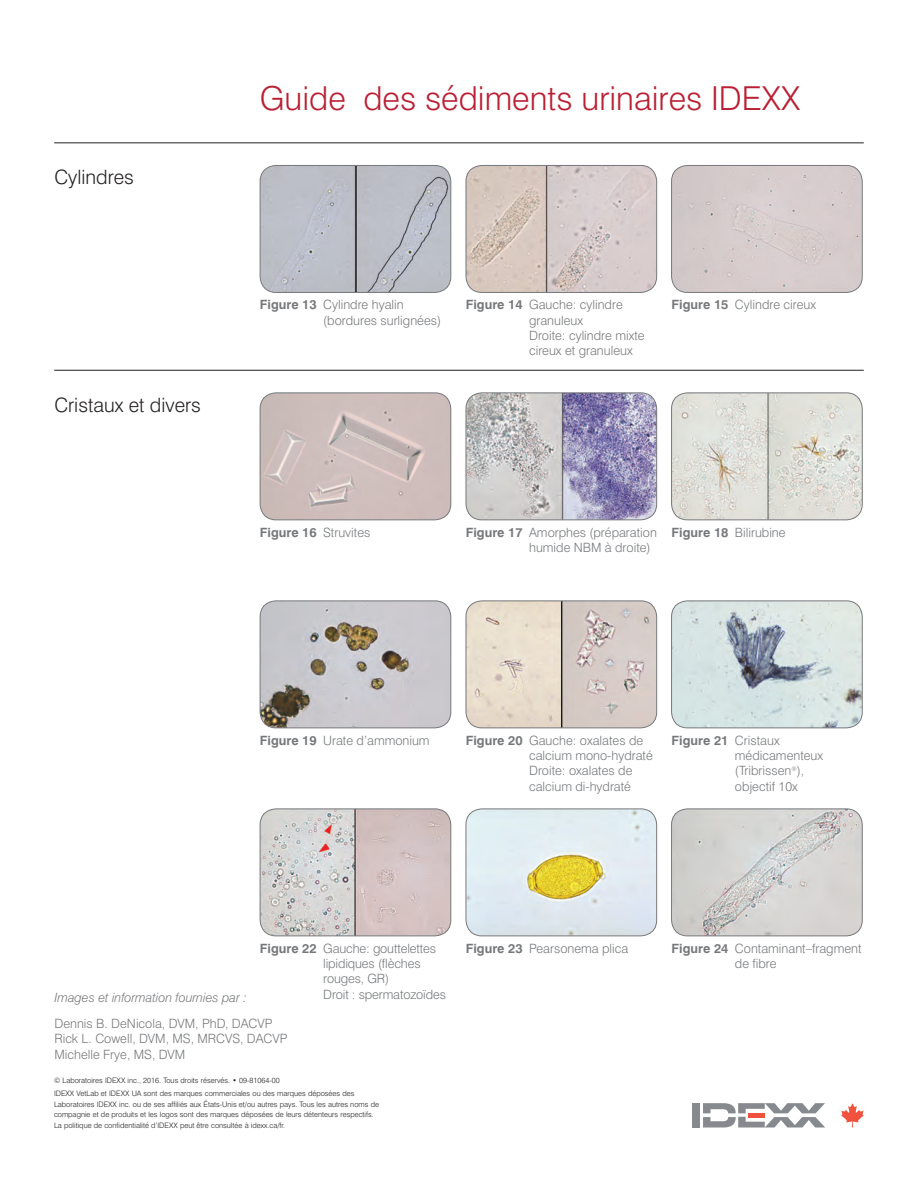
<style>
.page{position:relative;width:918px;height:1188px;background:#fff}
.page>*{position:absolute;margin:0;border:0;box-sizing:border-box;transform-origin:0 0}
.t1{font:300 33px "Swiss 721 BT";color:#ba1f33}
.t2{font:300 19.8px "Swiss 721 BT";color:#231f20}
.t3{font:300 12.75px/15.3px "Swiss 721 BT";color:#76787b}
.t4{font:italic 300 12.75px "Swiss 721 BT";color:#76787b}
.t5{font:300 7.5px/10.5px "Swiss 721 BT";color:#231f20}
.s1{font-weight:700}
</style>
<div class="page">
<svg style="left:841px;top:1103px;width:23px;height:25px"></svg>
<div style="left:692px;top:1103px;width:8px;height:25px;background:#868a8e"></div>
<svg style="left:703px;top:1103px;width:122px;height:25px"></svg>
<hr style="left:54px;top:143px;width:810px;height:1px;background:#231f20">
<img style="left:260px;top:165px;width:191px;height:127px">
<div style="left:260px;top:165px;width:191px;height:128px;border:1px solid #76787b;border-radius:16px"></div>
<img style="left:466px;top:165px;width:191px;height:127px">
<div style="left:466px;top:165px;width:191px;height:128px;border:1px solid #76787b;border-radius:16px"></div>
<div style="left:672px;top:165px;width:190px;height:127px;background:#d7cccc"></div>
<div style="left:671px;top:165px;width:191px;height:128px;border:1px solid #76787b;border-radius:16px"></div>
<hr style="left:54px;top:370px;width:810px;height:1px;background:#231f20">
<img style="left:260px;top:393px;width:191px;height:127px">
<div style="left:260px;top:393px;width:191px;height:127px;border:1px solid #76787b;border-radius:16px"></div>
<img style="left:466px;top:393px;width:191px;height:127px">
<div style="left:466px;top:393px;width:191px;height:127px;border:1px solid #76787b;border-radius:16px"></div>
<img style="left:672px;top:393px;width:190px;height:127px">
<div style="left:671px;top:393px;width:191px;height:127px;border:1px solid #76787b;border-radius:16px"></div>
<img style="left:260px;top:601px;width:191px;height:127px">
<div style="left:260px;top:601px;width:191px;height:127px;border:1px solid #76787b;border-radius:16px"></div>
<img style="left:466px;top:601px;width:191px;height:127px">
<div style="left:466px;top:601px;width:191px;height:127px;border:1px solid #76787b;border-radius:16px"></div>
<img style="left:672px;top:601px;width:190px;height:127px">
<div style="left:671px;top:601px;width:192px;height:127px;border:1px solid #76787b;border-radius:16px"></div>
<img style="left:260px;top:809px;width:191px;height:127px">
<div style="left:260px;top:809px;width:191px;height:127px;border:1px solid #76787b;border-radius:16px"></div>
<img style="left:466px;top:809px;width:191px;height:127px">
<div style="left:466px;top:809px;width:191px;height:127px;border:1px solid #76787b;border-radius:16px"></div>
<img style="left:672px;top:809px;width:190px;height:127px">
<div style="left:671px;top:809px;width:191px;height:127px;border:1px solid #76787b;border-radius:16px"></div>
<h2 class="t2" style="left:54px;top:165px;width:81px">Cylindres</h2>
<h2 class="t2" style="left:54px;top:392px;width:148px">Cristaux et divers</h2>
<h1 class="t1" style="left:260px;top:78px;width:542px">Guide des sédiments urinaires IDEXX</h1>
<p class="t3" style="left:260px;top:297px;width:145px"><span class="s1">Figure 13</span> Cylindre hyalin</p>
<p class="t3" style="left:672px;top:297px;width:146px"><span class="s1">Figure 15</span> Cylindre cireux</p>
<p class="t3" style="left:323px;top:312px;width:119px">(bordures surlignées)</p>
<p class="t3" style="left:529px;top:297px;width:117px;text-indent:-63px"><span class="s1">Figure 14</span> Gauche: cylindre granuleux<br>Droite: cylindre mixte cireux et granuleux</p>
<p class="t3" style="left:260px;top:524px;width:112px"><span class="s1">Figure 16</span> Struvites</p>
<p class="t3" style="left:529px;top:524px;width:129px;text-indent:-63px"><span class="s1">Figure 17</span> Amorphes (préparation humide NBM à droite)</p>
<p class="t3" style="left:672px;top:524px;width:116px"><span class="s1">Figure 18</span> Bilirubine</p>
<p class="t3" style="left:260px;top:732px;width:171px"><span class="s1">Figure 19</span> Urate d’ammonium</p>
<p class="t3" style="left:529px;top:732px;width:125px;text-indent:-63px"><span class="s1">Figure 20</span> Gauche: oxalates de calcium mono-hydraté<br>Droite: oxalates de calcium di-hydraté</p>
<p class="t3" style="left:735px;top:732px;width:90px;text-indent:-63px"><span class="s1">Figure 21</span> Cristaux médicamenteux (Tribrissen<sup>®</sup>), objectif 10x</p>
<p class="t3" style="left:323px;top:940px;width:124px;text-indent:-63px"><span class="s1">Figure 22</span> Gauche: gouttelettes lipidiques (flèches rouges, GR)<br>Droit : spermatozoïdes</p>
<p class="t3" style="left:466px;top:940px;width:164px"><span class="s1">Figure 23</span> Pearsonema plica</p>
<p class="t3" style="left:735px;top:940px;width:128px;text-indent:-63px"><span class="s1">Figure 24</span> Contaminant–fragment de fibre</p>
<p class="t4" style="left:54px;top:990px;width:194px">Images et information fournies par :</p>
<p class="t3" style="left:54px;top:1016px;width:235px">Dennis B. DeNicola, DVM, PhD, DACVP<br>Rick L. Cowell, DVM, MS, MRCVS, DACVP<br>Michelle Frye, MS, DVM</p>
<p class="t5" style="left:54px;top:1073px;width:302px;line-height:13.5px">© Laboratoires IDEXX inc., 2016. Tous droits réservés. • 09-81064-00<br>IDEXX VetLab et IDEXX UA sont des marques commerciales ou des marques déposées des</p>
<p class="t5" style="left:54px;top:1099px;width:327px">Laboratoires IDEXX inc. ou de ses affiliés aux États-Unis et/ou autres pays. Tous les autres noms de compagnie et de produits et les logos sont des marques déposées de leurs détenteurs respectifs.<br>La politique de confidentialité d’IDEXX peut être consultée à idexx.ca/fr.</p>
</div>
